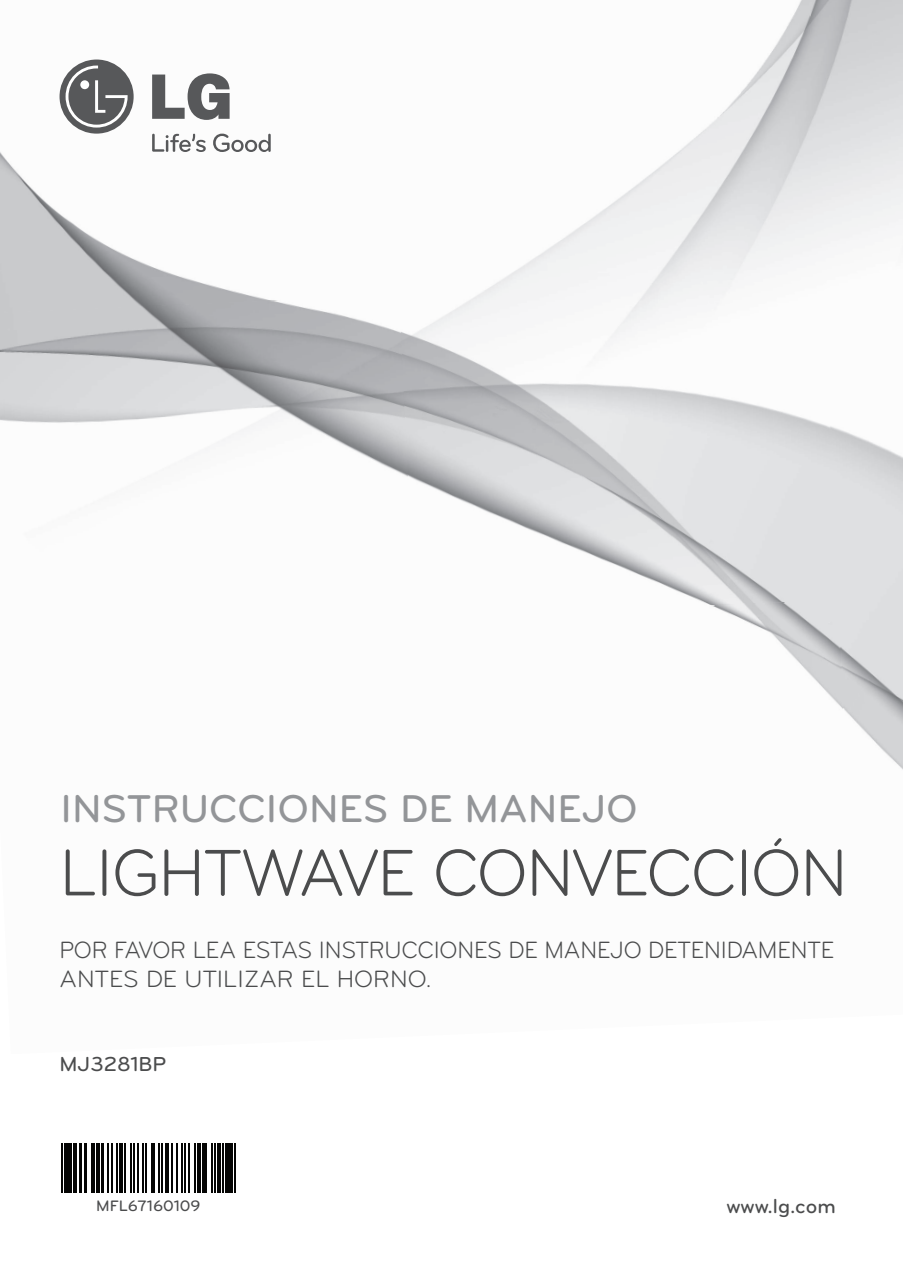
<style>
.page{position:relative;width:903px;height:1275px;background:#fff}
.page>*{position:absolute;margin:0;border:0;box-sizing:border-box;transform-origin:0 0}
.t1{font:68.25px "Bryant LG";letter-spacing:-.02em;color:#4b4c4d;scale:.96 1}
.t2{font:500 40.25px "Bryant LG";color:#939598}
.t3{font:24.5px/29.4px "Bryant LG";letter-spacing:-.01em;color:#4b4c4d;scale:.95 1}
.t4{font:500 21px "Bryant LG";color:#4b4c4d}
.t5{font:500 15.75px "Bryant LG";color:#4b4c4d}
</style>
<div class="page">
<img style="left:0;top:59px;width:270px;height:236px">
<img style="left:508px;top:0;width:302px;height:276px">
<img style="left:810px;top:0;width:93px;height:770px">
<img style="left:0;top:295px;width:399px;height:178px">
<img style="left:399px;top:276px;width:440px;height:323px">
<img style="left:696px;top:599px;width:158px;height:171px">
<svg style="left:152px;top:134px;width:54px;height:18px"></svg>
<svg style="left:213px;top:134px;width:58px;height:18px"></svg>
<svg style="left:152px;top:73px;width:78px;height:47px"></svg>
<div style="left:60px;top:60px;width:74px;height:74px;background:#57585a;border-radius:50%"></div>
<svg style="left:66px;top:66px;width:62px;height:62px"></svg>
<hr style="left:62px;top:1143px;width:1px;height:50px;background:#050504">
<hr style="left:64px;top:1143px;width:1px;height:50px;background:#050504">
<div style="left:67px;top:1143px;width:5px;height:50px;background:#050504"></div>
<hr style="left:73px;top:1143px;width:1px;height:50px;background:#050504">
<hr style="left:76px;top:1143px;width:1px;height:50px;background:#050504">
<hr style="left:79px;top:1143px;width:3px;height:50px;background:#050504">
<hr style="left:85px;top:1143px;width:2px;height:50px;background:#050504">
<hr style="left:91px;top:1143px;width:1px;height:50px;background:#050504">
<hr style="left:93px;top:1143px;width:2px;height:50px;background:#050504">
<hr style="left:96px;top:1143px;width:1px;height:50px;background:#050504">
<hr style="left:99px;top:1143px;width:1px;height:50px;background:#050504">
<hr style="left:101px;top:1143px;width:3px;height:50px;background:#050504">
<hr style="left:107px;top:1143px;width:2px;height:50px;background:#050504">
<hr style="left:111px;top:1143px;width:2px;height:50px;background:#050504">
<hr style="left:116px;top:1143px;width:2px;height:50px;background:#050504">
<hr style="left:119px;top:1143px;width:1px;height:50px;background:#050504">
<hr style="left:122px;top:1143px;width:1px;height:50px;background:#050504">
<hr style="left:124px;top:1143px;width:1px;height:50px;background:#050504">
<hr style="left:130px;top:1143px;width:2px;height:50px;background:#050504">
<hr style="left:133px;top:1143px;width:1px;height:50px;background:#050504">
<hr style="left:137px;top:1143px;width:1px;height:50px;background:#050504">
<hr style="left:142px;top:1143px;width:1px;height:50px;background:#050504">
<hr style="left:146px;top:1143px;width:1px;height:50px;background:#050504">
<hr style="left:151px;top:1143px;width:1px;height:50px;background:#050504">
<hr style="left:153px;top:1143px;width:2px;height:50px;background:#050504">
<hr style="left:159px;top:1143px;width:1px;height:50px;background:#050504">
<hr style="left:161px;top:1143px;width:1px;height:50px;background:#050504">
<hr style="left:165px;top:1143px;width:1px;height:50px;background:#050504">
<hr style="left:167px;top:1143px;width:2px;height:50px;background:#050504">
<hr style="left:171px;top:1143px;width:2px;height:50px;background:#050504">
<hr style="left:176px;top:1143px;width:2px;height:50px;background:#050504">
<hr style="left:182px;top:1143px;width:1px;height:50px;background:#050504">
<hr style="left:184px;top:1143px;width:1px;height:50px;background:#050504">
<hr style="left:188px;top:1143px;width:1px;height:50px;background:#050504">
<hr style="left:194px;top:1143px;width:2px;height:50px;background:#050504">
<hr style="left:197px;top:1143px;width:1px;height:50px;background:#050504">
<hr style="left:199px;top:1143px;width:2px;height:50px;background:#050504">
<hr style="left:202px;top:1143px;width:1px;height:50px;background:#050504">
<hr style="left:205px;top:1143px;width:2px;height:50px;background:#050504">
<hr style="left:211px;top:1143px;width:1px;height:50px;background:#050504">
<hr style="left:215px;top:1143px;width:1px;height:50px;background:#050504">
<hr style="left:217px;top:1143px;width:4px;height:50px;background:#050504">
<hr style="left:222px;top:1143px;width:2px;height:50px;background:#050504">
<hr style="left:225px;top:1143px;width:1px;height:50px;background:#050504">
<div style="left:228px;top:1143px;width:5px;height:50px;background:#050504"></div>
<hr style="left:234px;top:1143px;width:1px;height:50px;background:#050504">
<h2 class="t2" style="left:60px;top:784px;width:579px">INSTRUCCIONES DE MANEJO</h2>
<h1 class="t1" style="left:60px;top:832px;width:822px">LIGHTWAVE CONVECCIÓN</h1>
<p class="t3" style="left:60px;top:935px;width:817px">POR FAVOR LEA ESTAS INSTRUCCIONES DE MANEJO DETENIDAMENTE<br>ANTES DE UTILIZAR EL HORNO.</p>
<p class="t4" style="left:60px;top:1051px;width:108px">MJ3281BP</p>
<p class="t5" style="left:96px;top:1196px;width:106px">MFL67160109</p>
<p class="t4" style="left:726px;top:1193px;width:111px">www.lg.com</p>
</div>
